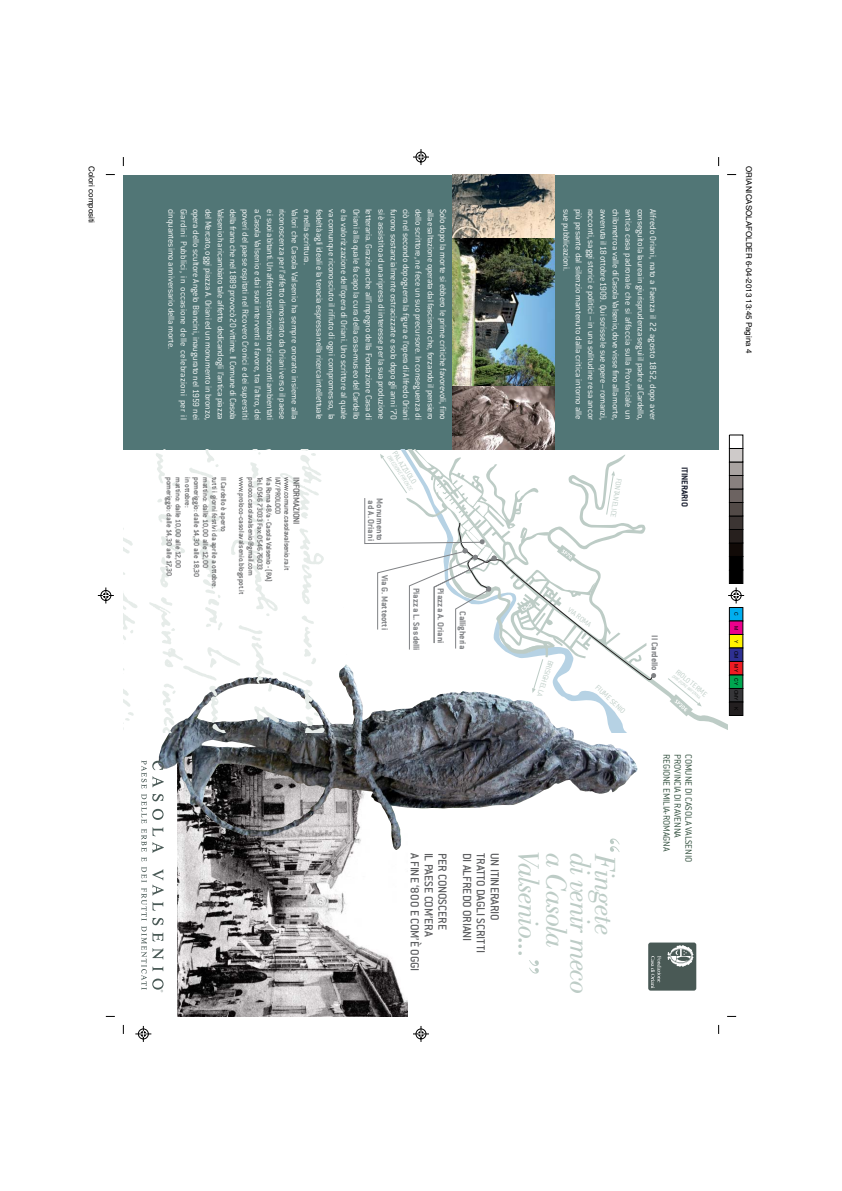
<style>
.page{position:relative;width:842px;height:1191px;background:#fff}
.page>*{position:absolute;margin:0;border:0;box-sizing:border-box;transform-origin:0 0}
.t1{font:italic 30px "Bodoni";letter-spacing:-.03em;color:#bdccc6}
.t2{font:500 12.9px "Conduit ITC";letter-spacing:-.01em;color:#5c5d5f}
.t3{font:300 10.1px "Conduit ITC";letter-spacing:-.01em;color:#2d4b39}
.t4{font:300 9.5px "Conduit ITC";letter-spacing:-.01em;color:#fff}
.t5{font:300 9.5px "Conduit ITC";letter-spacing:-.03em;color:#fff}
.t6{font:700 9.5px "Conduit ITC";color:#808285}
.t7{font:300 9.5px "Conduit ITC";letter-spacing:.02em;color:#fff}
.t8{font:500 9.5px "Conduit ITC";letter-spacing:-.04em;color:#5c5d5f}
.t9{font:700 9.5px "Conduit ITC";color:#131829}
.t10{font:300 8.1px "Conduit ITC";color:#bdccc6}
.t11{font:500 8px "Conduit ITC";letter-spacing:-.02em;color:#5c5d5f}
.t12{font:500 8px "Conduit ITC";letter-spacing:-.04em;color:#5c5d5f}
.t13{font:8px "Helvetica";color:#000}
.t14{font:500 8px "Conduit ITC";letter-spacing:-.055em;color:#5c5d5f}
.t15{font:300 8px "Conduit ITC";color:#bdccc6}
.t16{font:italic 300 5.9px "Conduit ITC";color:#bdccc6}
.t17{font:5px "Helvetica";color:#000}
.t18{font:italic 300 4.8px "Conduit ITC";color:#bdccc6}
</style>
<div class="page">
<svg style="left:98px;top:587px;width:16px;height:16px"></svg>
<svg style="left:413px;top:149px;width:16px;height:16px"></svg>
<svg style="left:413px;top:1026px;width:16px;height:16px"></svg>
<svg style="left:135px;top:1026px;width:16px;height:16px"></svg>
<div style="left:729px;top:448px;width:14px;height:14px;background:#cecac9"></div>
<div style="left:729px;top:435px;width:14px;height:14px;background:#fff;border:1px solid #000"></div>
<img style="left:178px;top:769px;width:230px;height:248px">
<img style="left:158px;top:693px;width:441px;height:76px">
<div style="left:648px;top:943px;width:48px;height:48px;background:#495955;border-radius:2px"></div>
<svg style="left:668px;top:945px;width:26px;height:22px"></svg>
<svg style="left:651px;top:956px;width:10px;height:32px"></svg>
<div style="left:123px;top:175px;width:596px;height:275px;background:#517676"></div>
<img style="left:453px;top:175px;width:102px;height:64px">
<img style="left:453px;top:239px;width:102px;height:211px">
<svg style="left:141px;top:761px;width:23px;height:100px"></svg>
<svg style="left:141px;top:867px;width:23px;height:125px"></svg>
<img style="left:123px;top:450px;width:235px;height:283px">
<svg style="left:610px;top:839px;width:10px;height:13px"></svg>
<svg style="left:529px;top:960px;width:10px;height:14px"></svg>
<svg style="left:364px;top:450px;width:380px;height:283px"></svg>
<p class="t13" style="left:95px;top:166px;width:58px;rotate:90deg">Colori compositi</p>
<p class="t13" style="left:752px;top:166px;width:189px;rotate:90deg">ORIANICASOLAFOLDER 6-04-2013 13:45 Pagina 4</p>
<p class="t4" style="left:175px;top:209px;width:142px;rotate:90deg">cinquantesimo anniversario della morte.</p>
<p class="t7" style="left:187px;top:209px;width:213px;rotate:90deg">Giardini Pubblici, in occasione delle celebrazioni per il</p>
<p class="t4" style="left:199px;top:209px;width:213px;rotate:90deg">opera dello scultore Angelo Biancini, inaugurato nel 1959 nei</p>
<p class="t4" style="left:212px;top:209px;width:213px;rotate:90deg">del Mercato, oggi piazza A. Oriani ed un monumento in bronzo,</p>
<p class="t4" style="left:224px;top:209px;width:213px;rotate:90deg">Valsenio ha ricambiato tale affetto dedicandogli l’antica piazza</p>
<p class="t5" style="left:236px;top:209px;width:213px;rotate:90deg">della frana che nel 1889 provocò 20 vittime. Il Comune di Casola</p>
<p class="t4" style="left:249px;top:209px;width:213px;rotate:90deg">poveri del paese ospitati nel Ricovero Cronici e dei superstiti</p>
<p class="t4" style="left:261px;top:209px;width:213px;rotate:90deg">a Casola Valsenio e dai suoi interventi a favore, tra l’altro, dei</p>
<p class="t4" style="left:273px;top:209px;width:213px;rotate:90deg">e i suoi abitanti. Un affetto testimoniato nei racconti ambientati</p>
<p class="t4" style="left:286px;top:209px;width:213px;rotate:90deg">riconoscenza per l’affetto dimostrato da Oriani verso il paese</p>
<p class="t4" style="left:298px;top:209px;width:213px;rotate:90deg">Valori che Casola Valsenio ha sempre onorato insieme alla</p>
<p class="t4" style="left:311px;top:209px;width:57px;rotate:90deg">e nella scrittura.</p>
<p class="t5" style="left:323px;top:209px;width:213px;rotate:90deg">fedeltà agli ideali e la tenacia espressa nella ricerca intellettuale</p>
<p class="t4" style="left:335px;top:209px;width:213px;rotate:90deg">va comunque riconosciuto il rifiuto di ogni compromesso, la</p>
<p class="t4" style="left:348px;top:209px;width:213px;rotate:90deg">e la valorizzazione dell’opera di Oriani. Uno scrittore al quale</p>
<p class="t4" style="left:360px;top:209px;width:213px;rotate:90deg">Oriani alla quale fa capo la cura della casa-museo del Cardello</p>
<p class="t4" style="left:372px;top:209px;width:213px;rotate:90deg">letteraria. Grazie anche all’impegno della Fondazione Casa di</p>
<p class="t4" style="left:385px;top:209px;width:213px;rotate:90deg">si è assistito ad una ripresa di interesse per la sua produzione</p>
<p class="t4" style="left:397px;top:209px;width:213px;rotate:90deg">furono sostanzialmente ostracizzate e solo dopo gli anni ’70</p>
<p class="t4" style="left:409px;top:209px;width:213px;rotate:90deg">ciò nel secondo dopoguerra la figura e l’opera di Alfredo Oriani</p>
<p class="t4" style="left:422px;top:209px;width:213px;rotate:90deg">dello scrittore, ne fece un suo precursore. In conseguenza di</p>
<p class="t4" style="left:434px;top:209px;width:213px;rotate:90deg">alla esaltazione operata dal fascismo che, forzando il pensiero</p>
<p class="t4" style="left:446px;top:209px;width:213px;rotate:90deg">Solo dopo la morte si ebbero le prime critiche favorevoli, fino</p>
<p class="t4" style="left:570px;top:209px;width:64px;rotate:90deg">sue pubblicazioni.</p>
<p class="t4" style="left:582px;top:209px;width:213px;rotate:90deg">più pesante dal silenzio mantenuto dalla critica intorno alle</p>
<p class="t4" style="left:595px;top:209px;width:213px;rotate:90deg">racconti, saggi storici e politici – in una solitudine resa ancor</p>
<p class="t5" style="left:607px;top:209px;width:213px;rotate:90deg">avvenuta il 18 ottobre 1909. Qui scrisse le sue opere – romanzi,</p>
<p class="t4" style="left:619px;top:209px;width:213px;rotate:90deg">chilometro a valle di Casola Valsenio, dove visse fino alla morte,</p>
<p class="t4" style="left:632px;top:209px;width:213px;rotate:90deg">antica casa padronale che si affaccia sulla Provinciale un</p>
<p class="t4" style="left:644px;top:209px;width:213px;rotate:90deg">conseguito la laurea in giurisprudenza seguì il padre al Cardello,</p>
<p class="t4" style="left:656px;top:209px;width:213px;rotate:90deg">Alfredo Oriani, nato a Faenza il 22 agosto 1852, dopo aver</p>
<p class="t10" style="left:397px;top:450px;width:39px;rotate:56deg">PALAZZUOLO</p>
<p class="t16" style="left:390px;top:455px;width:43px;rotate:56deg">DIREZIONE FIRENZE</p>
<p class="t11" style="left:172px;top:477px;width:100px;rotate:90deg">pomeriggio: dalle 14,30 alle 17,30</p>
<p class="t11" style="left:181px;top:477px;width:93px;rotate:90deg">mattino: dalle 10,00 alle 12,00</p>
<p class="t11" style="left:190px;top:477px;width:32px;rotate:90deg">in ottobre:</p>
<p class="t11" style="left:199px;top:477px;width:102px;rotate:90deg">pomeriggio: dalle 14,30 alle 18,30</p>
<p class="t11" style="left:208px;top:477px;width:93px;rotate:90deg">mattino: dalle 10,00 alle 12,00</p>
<p class="t11" style="left:217px;top:477px;width:113px;rotate:90deg">tutti i giorni festivi da aprile a ottobre.</p>
<p class="t11" style="left:226px;top:477px;width:56px;rotate:90deg">Il Cardello è aperto</p>
<p class="t11" style="left:245px;top:477px;width:119px;rotate:90deg">www.proloco-casolavalsenio.blogspot.it</p>
<p class="t11" style="left:254px;top:477px;width:100px;rotate:90deg">proloco.casolavalsenio@gmail.com</p>
<p class="t14" style="left:263px;top:477px;width:95px;rotate:90deg">Tel. 0546 73033 Fax: 0546 76033</p>
<p class="t12" style="left:272px;top:477px;width:107px;rotate:90deg">Via Roma 48/a - Casola Valsenio - (RA)</p>
<p class="t12" style="left:281px;top:477px;width:39px;rotate:90deg">IAT/ PROLOCO</p>
<p class="t12" style="left:290px;top:477px;width:95px;rotate:90deg">www.comune.casolavalsenio.ra.it</p>
<p class="t8" style="left:300px;top:477px;width:48px;rotate:90deg">INFORMAZIONI</p>
<p class="t9" style="left:688px;top:467px;width:41px;rotate:90deg">ITINERARIO</p>
<p class="t10" style="left:622px;top:479px;width:41px;rotate:99deg">FONTANELICE</p>
<p class="t6" style="left:374px;top:500px;width:42px;rotate:90deg">ad A. Oriani</p>
<p class="t6" style="left:383px;top:498px;width:44px;rotate:90deg">Monumento</p>
<p class="t6" style="left:388px;top:575px;width:57px;rotate:90deg">Via G. Matteotti</p>
<p class="t6" style="left:420px;top:588px;width:65px;rotate:90deg">Piazza L. Sasdelli</p>
<p class="t6" style="left:444px;top:588px;width:57px;rotate:90deg">Piazza A. Oriani</p>
<p class="t10" style="left:570px;top:607px;width:29px;rotate:37deg">VIA ROMA</p>
<p class="t6" style="left:466px;top:611px;width:40px;rotate:90deg">Calligheria</p>
<p class="t6" style="left:658px;top:635px;width:37px;rotate:90deg">Il Cardello</p>
<p class="t10" style="left:554px;top:661px;width:40px;rotate:108deg">BRISIGHELLA</p>
<p class="t15" style="left:678px;top:669px;width:40px;rotate:39deg">RIOLO TERME</p>
<p class="t18" style="left:674px;top:674px;width:37px;rotate:39deg">DIREZIONE RAVENNA</p>
<p class="t10" style="left:598px;top:684px;width:39px;rotate:43deg">FIUME SENIO</p>
<h2 class="t2" style="left:419px;top:853px;width:120px;rotate:90deg">A FINE ‘800 E COM’È OGGI</h2>
<h2 class="t2" style="left:433px;top:853px;width:85px;rotate:90deg">IL PAESE COM’ERA</h2>
<h2 class="t2" style="left:447px;top:853px;width:79px;rotate:90deg">PER CONOSCERE</h2>
<h2 class="t2" style="left:472px;top:853px;width:90px;rotate:90deg">DI ALFREDO ORIANI</h2>
<h2 class="t2" style="left:485px;top:853px;width:102px;rotate:90deg">TRATTO DAGLI SCRITTI</h2>
<h2 class="t2" style="left:499px;top:853px;width:69px;rotate:90deg">UN ITINERARIO</h2>
<h1 class="t1" style="left:540px;top:850px;width:110px;rotate:90deg">Valsenio...</h1>
<h1 class="t1" style="left:567px;top:853px;width:97px;rotate:90deg">a Casola</h1>
<h1 class="t1" style="left:591px;top:853px;width:143px;rotate:90deg">di venir meco</h1>
<h1 class="t1" style="left:616px;top:853px;width:84px;rotate:90deg">Fingete</h1>
<p class="t3" style="left:670px;top:754px;width:98px;rotate:90deg">REGIONE EMILIA-ROMAGNA</p>
<p class="t3" style="left:681px;top:754px;width:85px;rotate:90deg">PROVINCIA DI RAVENNA</p>
<p class="t3" style="left:692px;top:754px;width:109px;rotate:90deg">COMUNE DI CASOLA VALSENIO</p>
<p class="t17" style="left:738px;top:612px;width:5px;rotate:90deg">C</p>
<p class="t17" style="left:738px;top:626px;width:6px;rotate:90deg">M</p>
<p class="t17" style="left:738px;top:640px;width:5px;rotate:90deg">Y</p>
<p class="t17" style="left:738px;top:651px;width:23px;rotate:90deg">CM MY</p>
<p class="t17" style="left:738px;top:678px;width:24px;rotate:90deg">CY CMY</p>
<p class="t17" style="left:738px;top:707px;width:5px;rotate:90deg">K</p>
</div>
